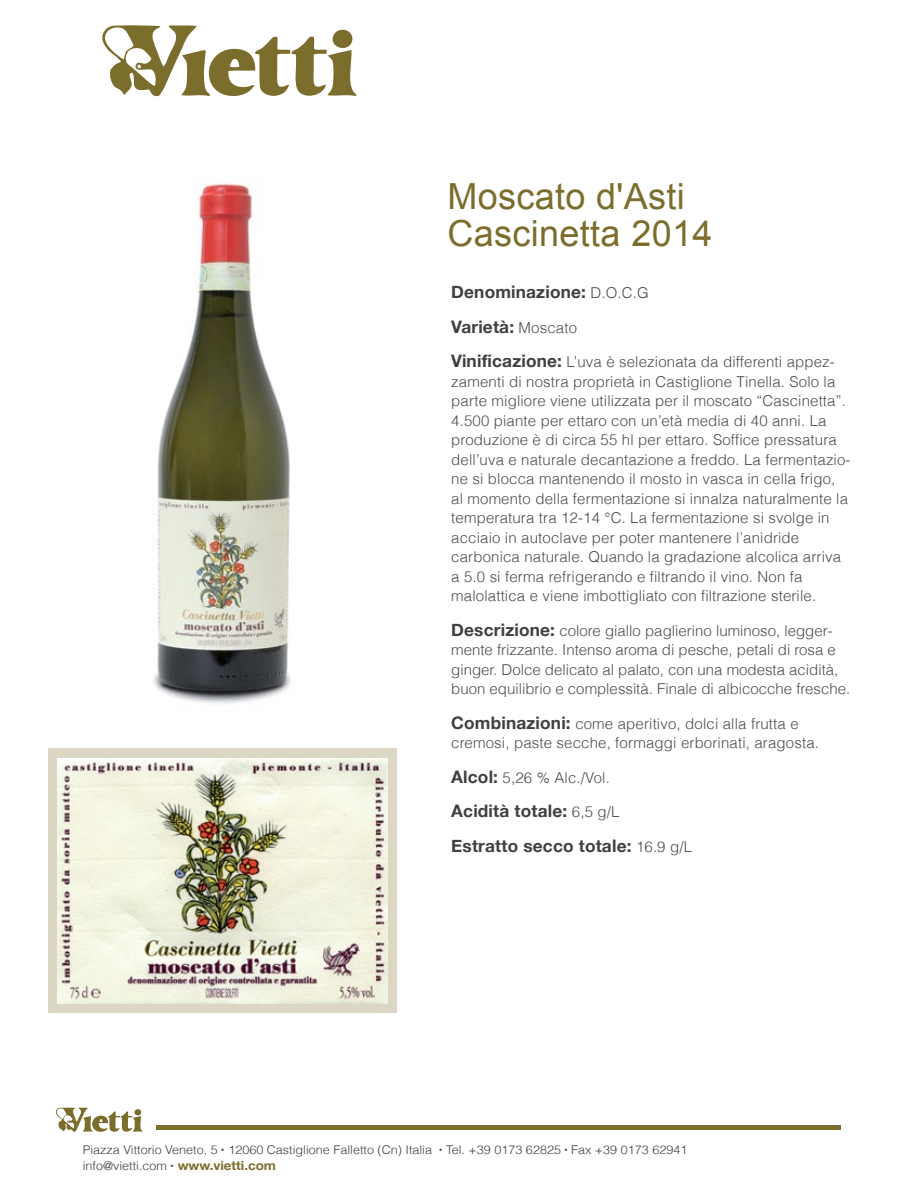
<style>
.page{position:relative;width:918px;height:1188px;background:#fff}
.page>*{position:absolute;margin:0;border:0;box-sizing:border-box;transform-origin:0 0}
.t1{font:36px/37.5px "Arial";letter-spacing:.01em;color:#7b6e2c}
.t2{font:700 17.25px/34.5px "Helvetica Neue";letter-spacing:.01em;color:#404041}
.t3{font:300 15px/19.5px "Helvetica";letter-spacing:.01em;color:#4c4c4e}
.t4{font:300 12px/15.8px "Helvetica";color:#404041;scale:1.05 1}
.s1{font-family:"Helvetica";font-weight:300;font-size:15px;color:#4c4c4e}
.s2{font-family:"Helvetica Neue";font-weight:700;font-size:17.25px;color:#404041}
.s3{font-family:"Helvetica Neue";font-weight:700;font-size:12.75px;color:#7b6e2c}
</style>
<div class="page">
<svg style="left:102px;top:25px;width:255px;height:72px"></svg>
<svg style="left:56px;top:1108px;width:87px;height:24px"></svg>
<hr style="left:157px;top:1125px;width:684px;height:4px;background:#7b6e2c">
<div style="left:48px;top:748px;width:349px;height:264px;background:#dcd6c5"></div>
<img style="left:58px;top:759px;width:330px;height:245px">
<img style="left:154px;top:183px;width:137px;height:521px">
<h1 class="t1" style="left:448px;top:178px;width:266px">Moscato d'Asti<br>Cascinetta 2014</h1>
<p class="t2" style="left:451px;top:274px;width:199px">Denominazione: <span class="s1">D.O.C.G<br></span>Varietà: <span class="s1">Moscato</span></p>
<p class="t3" style="left:451px;top:351px;width:401px"><span class="s2">Vinificazione:</span> L’uva è selezionata da differenti appez&shy;zamenti di nostra proprietà in Castiglione Tinella. Solo la parte migliore viene utilizzata per il moscato “Cascinetta”.<br>4.500 piante per ettaro con un’età media di 40 anni. La produzione è di circa 55 hl per ettaro. Soffice pressatura dell’uva e naturale decantazione a freddo. La fermentazio&shy;ne si blocca mantenendo il mosto in vasca in cella frigo, al momento della fermentazione si innalza naturalmente la temperatura tra 12-14 °C. La fermentazione si svolge in acciaio in autoclave per poter mantenere l’anidride carbonica naturale. Quando la gradazione alcolica arriva a 5.0 si ferma refrigerando e filtrando il vino. Non fa malolattica e viene imbottigliato con filtrazione sterile.</p>
<p class="t3" style="left:451px;top:620px;width:401px"><span class="s2">Descrizione:</span> colore giallo paglierino luminoso, legger&shy;mente frizzante. Intenso aroma di pesche, petali di rosa e ginger. Dolce delicato al palato, con una modesta acidità, buon equilibrio e complessità. Finale di albicocche fresche.</p>
<p class="t3" style="left:451px;top:713px;width:369px"><span class="s2">Combinazioni:</span> come aperitivo, dolci alla frutta e cremosi, paste secche, formaggi erborinati, aragosta.</p>
<p class="t3" style="left:451px;top:767px;width:160px"><span class="s2">Alcol:</span> 5,26 % Alc./Vol.</p>
<p class="t2" style="left:451px;top:793px;width:242px">Acidità totale: <span class="s1">6,5 g/L<br></span>Estratto secco totale: <span class="s1">16.9 g/L</span></p>
<p class="t4" style="left:83px;top:1141px;width:577px">Piazza Vittorio Veneto, 5 <sup>•</sup> 12060 Castiglione Falletto (Cn) Italia <sup>•</sup> Tel. +39 0173 62825 <sup>•</sup> Fax +39 0173 62941 info@vietti.com <sup>•</sup> <span class="s3">www.vietti.com</span></p>
</div>
